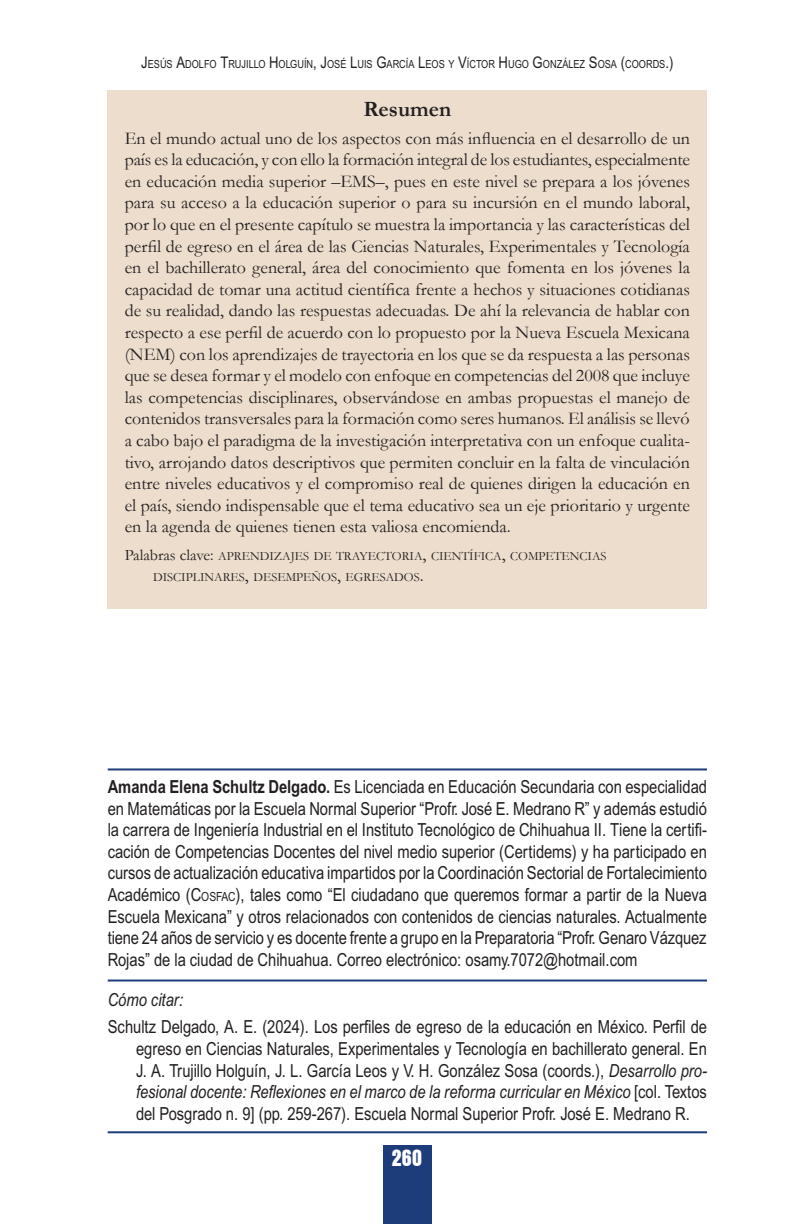
<style>
.page{position:relative;width:792px;height:1224px;background:#fff}
.page>*{position:absolute;margin:0;border:0;box-sizing:border-box;transform-origin:0 0}
.t1{font:700 condensed 24px "Aurora BT";color:#fff}
.t2{font:700 22px "Garamond";color:#231f20}
.t3{font:18px/21.6px "Garamond";color:#231f20;text-align:justify}
.t4{font:18px/21.6px "Arial Narrow MT Std";color:#231f20;text-align:justify}
.t5{font:italic 18px "Arial Narrow MT Std";color:#231f20}
.t6{font:12.6px/21.6px "Garamond";color:#231f20}
.t7{font:11.2px "Arial Narrow MT Std";color:#231f20}
.s1{font-size:16px}
.s2{font-size:18px}
.s3{font-weight:700}
.s4{font-style:inherit}
.s5{font-size:12.6px}
.s6{font-style:italic}
</style>
<div class="page">
<div style="left:383px;top:1146px;width:49px;height:78px;background:#1d3c7a"></div>
<div style="left:108px;top:91px;width:599px;height:518px;background:#ecddcc"></div>
<hr style="left:108px;top:768px;width:599px;height:2px;background:#1d3c7a">
<hr style="left:108px;top:980px;width:599px;height:2px;background:#1d3c7a">
<hr style="left:108px;top:1131px;width:599px;height:2px;background:#1d3c7a">
<p class="t7" style="left:141px;top:58px;width:534px"><span class="s1">J</span>ESÚS <span class="s1">A</span>DOLFO <span class="s1">T</span>RUJILLO <span class="s1">H</span>OLGUÍN<span class="s1">, J</span>OSÉ <span class="s1">L</span>UIS <span class="s1">G</span>ARCÍA <span class="s1">L</span>EOS Y <span class="s1">V</span>ÍCTOR <span class="s1">H</span>UGO <span class="s1">G</span>ONZÁLEZ <span class="s1">S</span>OSA <span class="s1">(</span>COORDS<span class="s1">.)</span></p>
<p class="t2" style="left:363px;top:97px;width:89px">Resumen</p>
<p class="t3" style="left:125px;top:127px;width:567px">En el mundo actual uno de los aspectos con más influencia en el desarrollo de un país es la educación, y con ello la formación integral de los estudiantes, especialmente en educación media superior –EMS–, pues en este nivel se prepara a los jóvenes para su acceso a la educación superior o para su incursión en el mundo laboral, por lo que en el presente capítulo se muestra la importancia y las características del perfil de egreso en el área de las Ciencias Naturales, Experimentales y Tecnología en el bachillerato general, área del conocimiento que fomenta en los jóvenes la capacidad de tomar una actitud científica frente a hechos y situaciones cotidianas de su realidad, dando las respuestas adecuadas. De ahí la relevancia de hablar con respecto a ese perfil de acuerdo con lo propuesto por la Nueva Escuela Mexicana (NEM) con los aprendizajes de trayectoria en los que se da respuesta a las personas que se desea formar y el modelo con enfoque en competencias del 2008 que incluye las competencias disciplinares, observándose en ambas propuestas el manejo de contenidos transversales para la formación como seres humanos. El análisis se llevó a cabo bajo el paradigma de la investigación interpretativa con un enfoque cualita&shy;tivo, arrojando datos descriptivos que permiten concluir en la falta de vinculación entre niveles educativos y el compromiso real de quienes dirigen la educación en el país, siendo indispensable que el tema educativo sea un eje prioritario y urgente en la agenda de quienes tienen esta valiosa encomienda.</p>
<p class="t6" style="left:153px;top:545px;width:455px;text-indent:-28px"><span class="s1">Palabras clave:</span> APRENDIZAJES DE TRAYECTORIA<span class="s2">,</span> CIENTÍFICA<span class="s2">,</span> COMPETENCIAS<br>DISCIPLINARES<span class="s2">,</span> DESEMPEÑOS<span class="s2">,</span> EGRESADOS<span class="s2">.</span></p>
<p class="t4" style="left:108px;top:776px;width:601px"><span class="s3">Amanda Elena Schultz Delgado.</span> Es Licenciada en Educación Secundaria con especialidad en Matemáticas por la Escuela Normal Superior “Profr. José E. Medrano R” y además estudió la carrera de Ingeniería Industrial en el Instituto Tecnológico de Chihuahua II. Tiene la certifi&shy;cación de Competencias Docentes del nivel medio superior (Certidems) y ha participado en cursos de actualización educativa impartidos por la Coordinación Sectorial de Fortalecimiento Académico (<span class="s4">C</span><span class="s5">OSFAC</span>), tales como “El ciudadano que queremos formar a partir de la Nueva Escuela Mexicana” y otros relacionados con contenidos de ciencias naturales. Actualmente tiene 24 años de servicio y es docente frente a grupo en la Preparatoria “Profr. Genaro Vázquez Rojas” de la ciudad de Chihuahua. Correo electrónico: osamy.7072@hotmail.com</p>
<p class="t5" style="left:108px;top:989px;width:77px">Cómo citar:</p>
<p class="t4" style="left:136px;top:1016px;width:573px;text-indent:-28px">Schultz Delgado, A. E. (2024). Los perfiles de egreso de la educación en México. Perfil de egreso en Ciencias Naturales, Experimentales y Tecnología en bachillerato general. En J. A. Trujillo Holguín, J. L. García Leos y V. H. González Sosa (coords.), <span class="s6">Desarrollo pro&shy;fesional docente: Reflexiones en el marco de la reforma curricular en México</span> [col. Textos del Posgrado n. 9] (pp. 259-267). Escuela Normal Superior Profr. José E. Medrano R.</p>
<h1 class="t1" style="left:392px;top:1144px;width:32px">260</h1>
</div>
